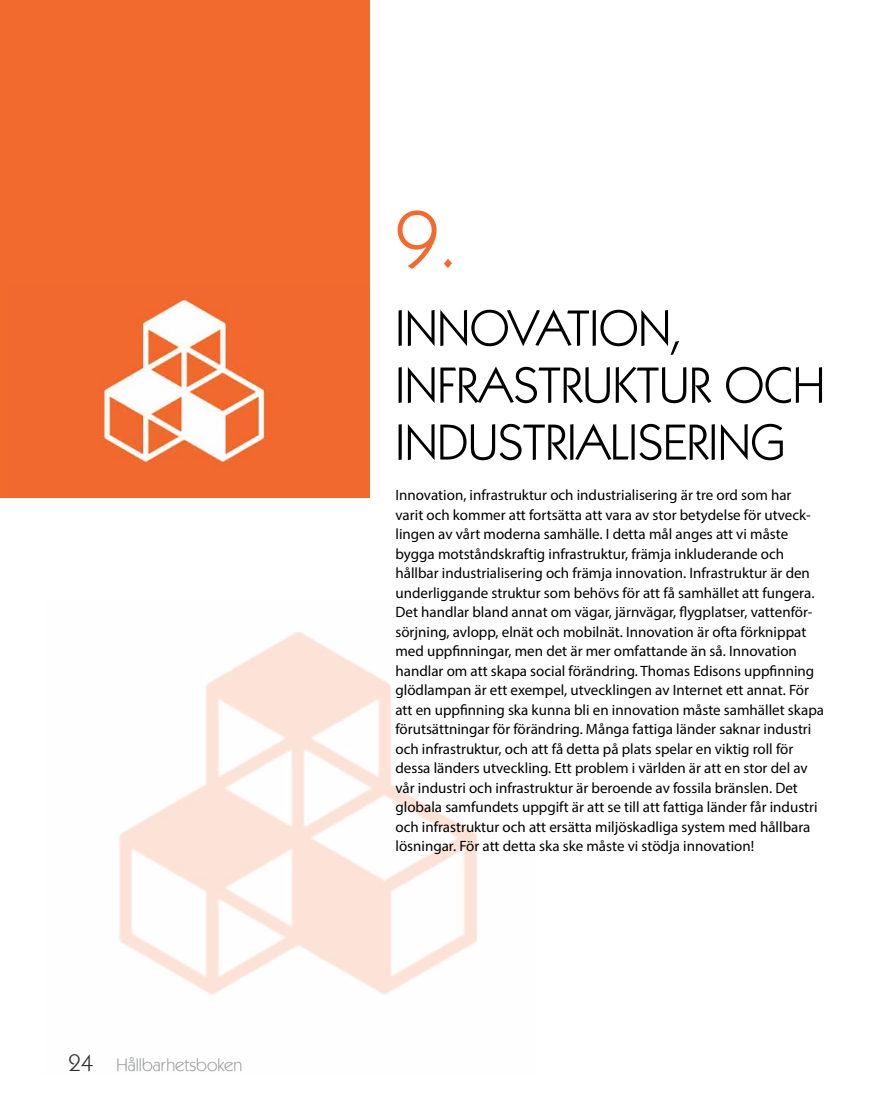
<style>
.page{position:relative;width:893px;height:1106px;background:#fff}
.page>*{position:absolute;margin:0;border:0;box-sizing:border-box;transform-origin:0 0}
.t1{font:81px "Kabel IT Cby BT";color:#f26a2e}
.t2{font:51px/57px "Kabel IT Cby BT";color:#000}
.t3{font:18px "Kabel IT Cby BT";color:#898a8c}
.t4{font:15px/19.5px "Myriad Pro";color:#000}
.s1{font-size:24px;color:#000}
</style>
<div class="page">
<img style="left:119px;top:632px;width:358px;height:363px">
<div style="left:0;top:0;width:370px;height:497px;background:#f26a2e"></div>
<img style="left:100px;top:298px;width:172px;height:171px">
<p class="t3" style="left:68px;top:1053px;width:176px"><span class="s1">24</span> Hållbarhetsboken</p>
<h1 class="t1" style="left:395px;top:189px;width:63px">9.</h1>
<h2 class="t2" style="left:395px;top:298px;width:431px">INNOVATION,<br>INFRASTRUKTUR OCH<br>INDUSTRIALISERING</h2>
<p class="t4" style="left:395px;top:485px;width:430px">Innovation, infrastruktur och industrialisering är tre ord som har<br>varit och kommer att fortsätta att vara av stor betydelse för utveck&shy;lingen av vårt moderna samhälle. I detta mål anges att vi måste bygga motståndskraftig infrastruktur, främja inkluderande och hållbar industrialisering och främja innovation. Infrastruktur är den underliggande struktur som behövs för att få samhället att fungera.<br>Det handlar bland annat om vägar, järnvägar, flygplatser, vattenför&shy;sörjning, avlopp, elnät och mobilnät. Innovation är ofta förknippat med uppfinningar, men det är mer omfattande än så. Innovation handlar om att skapa social förändring. Thomas Edisons uppfinning glödlampan är ett exempel, utvecklingen av Internet ett annat. För att en uppfinning ska kunna bli en innovation måste samhället skapa förutsättningar för förändring. Många fattiga länder saknar industri och infrastruktur, och att få detta på plats spelar en viktig roll för dessa länders utveckling. Ett problem i världen är att en stor del av vår industri och infrastruktur är beroende av fossila bränslen. Det globala samfundets uppgift är att se till att fattiga länder får industri och infrastruktur och att ersätta miljöskadliga system med hållbara lösningar. För att detta ska ske måste vi stödja innovation!</p>
</div>
